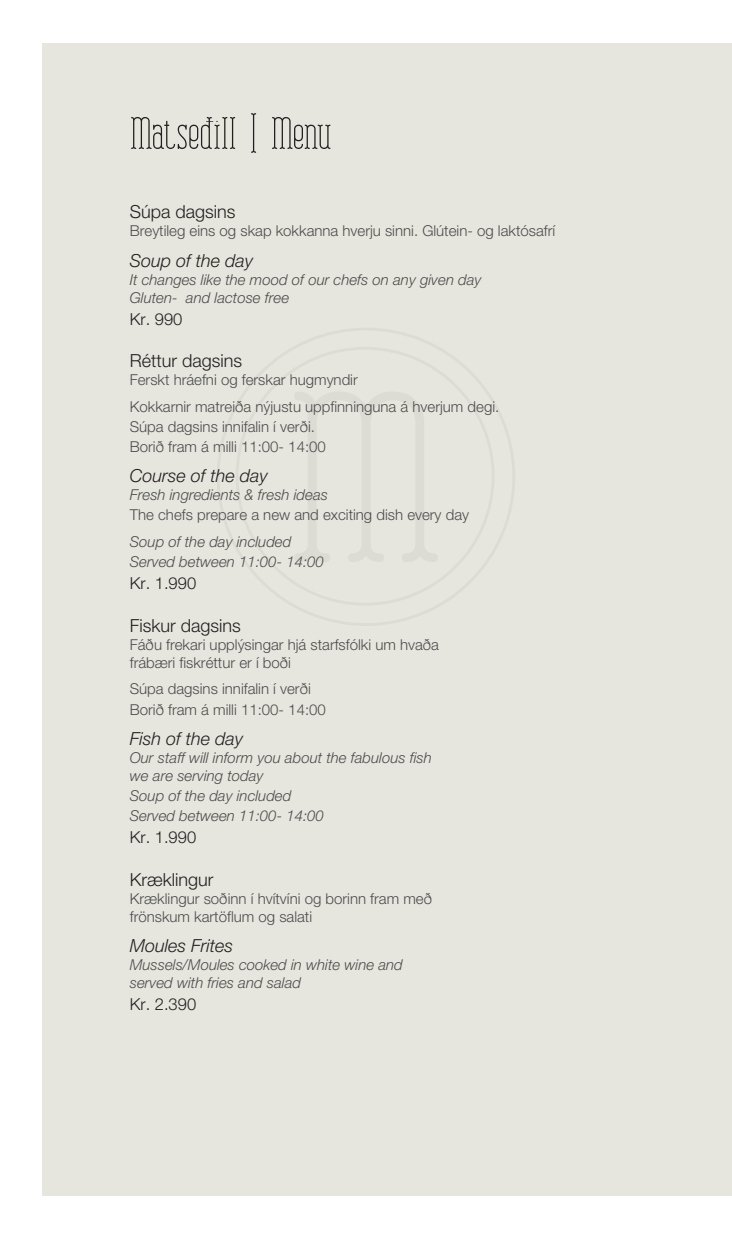
<style>
.page{position:relative;width:732px;height:1238px;background:#fff}
.page>*{position:absolute;margin:0;border:0;box-sizing:border-box;transform-origin:0 0}
.t1{font:italic 300 18px "Helvetica Neue IS";color:#231f20}
.t2{font:300 18px "Helvetica Neue IS";color:#231f20}
.t3{font:300 16.5px "Helvetica Neue IS";color:#231f20}
.t4{font:300 15px/20.1px "Helvetica Neue IS";color:#4b4c4d}
.t5{font:italic 300 15px/18px "Helvetica Neue IS";color:#4b4c4d}
</style>
<div class="page">
<div style="left:43px;top:43px;width:688px;height:1152px;background:#e7e6de"></div>
<svg style="left:131px;top:113px;width:199px;height:40px"></svg>
<p class="t2" style="left:130px;top:201px;width:107px">Súpa dagsins</p>
<p class="t4" style="left:130px;top:221px;width:427px">Breytileg eins og skap kokkanna hverju sinni. Glútein- og laktósafrí</p>
<p class="t1" style="left:130px;top:249px;width:125px">Soup of the day</p>
<p class="t5" style="left:130px;top:270px;width:353px">It changes like the mood of our chefs on any given day<br>Gluten- and lactose free</p>
<p class="t3" style="left:130px;top:308px;width:54px">Kr. 990</p>
<p class="t2" style="left:130px;top:350px;width:114px">Réttur dagsins</p>
<p class="t4" style="left:130px;top:366px;width:371px;line-height:26.5px">Ferskt hráefni og ferskar hugmyndir<br>Kokkarnir matreiða nýjustu uppfinninguna á hverjum degi.</p>
<p class="t4" style="left:130px;top:416px;width:197px">Súpa dagsins innifalin í verði.<br>Borið fram á milli 11:00- 14:00</p>
<p class="t1" style="left:130px;top:465px;width:140px">Course of the day</p>
<p class="t5" style="left:130px;top:485px;width:200px">Fresh ingredients &amp; fresh ideas</p>
<p class="t4" style="left:130px;top:504px;width:340px">The chefs prepare a new and exciting dish every day</p>
<p class="t5" style="left:130px;top:531px;width:195px;line-height:20.1px">Soup of the day included<br>Served between 11:00- 14:00</p>
<p class="t3" style="left:130px;top:573px;width:68px">Kr. 1.990</p>
<p class="t2" style="left:130px;top:614px;width:112px">Fiskur dagsins</p>
<p class="t4" style="left:130px;top:635px;width:310px;line-height:18px">Fáðu frekari upplýsingar hjá starfsfólki um hvaða frábæri fiskréttur er í boði</p>
<p class="t4" style="left:130px;top:678px;width:197px">Súpa dagsins innifalin í verði<br>Borið fram á milli 11:00- 14:00</p>
<p class="t1" style="left:130px;top:727px;width:115px">Fish of the day</p>
<p class="t5" style="left:130px;top:748px;width:303px">Our staff will inform you about the fabulous fish we are serving today</p>
<p class="t5" style="left:130px;top:785px;width:195px;line-height:20.1px">Soup of the day included<br>Served between 11:00- 14:00</p>
<p class="t3" style="left:130px;top:827px;width:68px">Kr. 1.990</p>
<p class="t2" style="left:130px;top:868px;width:85px">Kræklingur</p>
<p class="t4" style="left:130px;top:889px;width:303px;line-height:18px">Kræklingur soðinn í hvítvíni og borinn fram með frönskum kartöflum og salati</p>
<p class="t1" style="left:130px;top:934px;width:105px">Moules Frites</p>
<p class="t5" style="left:130px;top:955px;width:274px">Mussels/Moules cooked in white wine and served with fries and salad</p>
<p class="t3" style="left:130px;top:993px;width:68px">Kr. 2.390</p>
</div>
